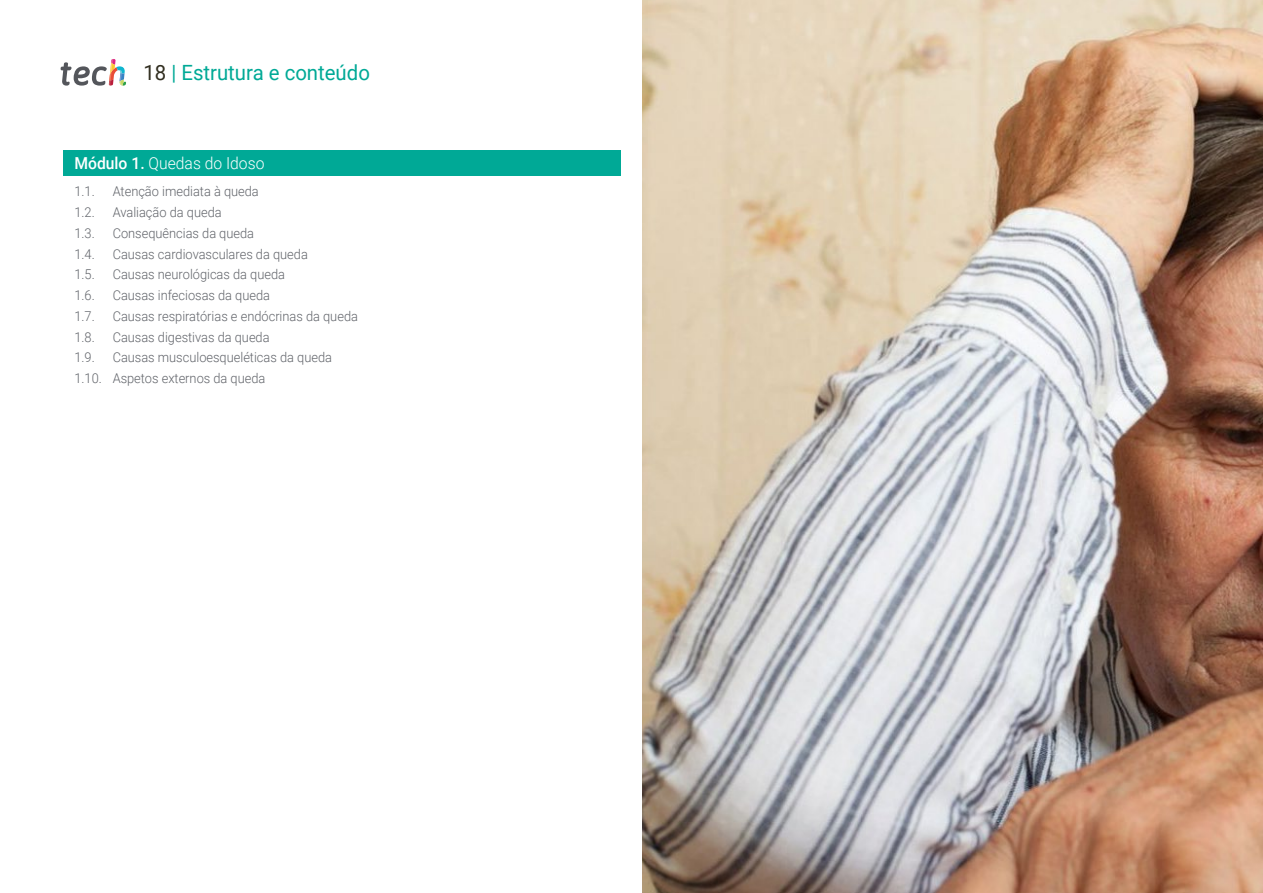
<style>
.page{position:relative;width:1263px;height:893px;background:#fff}
.page>*{position:absolute;margin:0;border:0;box-sizing:border-box;transform-origin:0 0}
.t1{font:21px "Roboto";color:#00a996}
.t2{font:300 16.5px "Roboto";color:#fff;scale:.95 1}
.t3{font:300 13.5px/20.7px "Roboto";color:#61646a;scale:.95 1}
.s1{color:#312e20}
.s2{font-weight:500}
</style>
<div class="page">
<div style="left:63px;top:150px;width:558px;height:25px;background:#00a996"></div>
<img style="left:642px;top:0;width:621px;height:893px">
<svg style="left:61px;top:59px;width:65px;height:27px"></svg>
<h1 class="t1" style="left:144px;top:57px;width:228px"><span class="s1">18</span> | Estrutura e conteúdo</h1>
<p class="t2" style="left:74px;top:152px;width:202px"><span class="s2">Módulo 1.</span> Quedas do Idoso</p>
<p class="t3" style="left:74px;top:181px;width:23px">1.1.</p>
<p class="t3" style="left:113px;top:181px;width:155px">Atenção imediata à queda</p>
<p class="t3" style="left:74px;top:201px;width:23px">1.2.</p>
<p class="t3" style="left:113px;top:201px;width:116px">Avaliação da queda</p>
<p class="t3" style="left:74px;top:222px;width:23px">1.3.</p>
<p class="t3" style="left:113px;top:222px;width:150px">Consequências da queda</p>
<p class="t3" style="left:74px;top:243px;width:23px">1.4.</p>
<p class="t3" style="left:113px;top:243px;width:207px">Causas cardiovasculares da queda</p>
<p class="t3" style="left:74px;top:264px;width:23px">1.5.</p>
<p class="t3" style="left:113px;top:264px;width:183px">Causas neurológicas da queda</p>
<p class="t3" style="left:74px;top:284px;width:23px">1.6.</p>
<p class="t3" style="left:113px;top:284px;width:167px">Causas infeciosas da queda</p>
<p class="t3" style="left:74px;top:305px;width:23px">1.7.</p>
<p class="t3" style="left:113px;top:305px;width:260px">Causas respiratórias e endócrinas da queda</p>
<p class="t3" style="left:74px;top:326px;width:23px">1.8.</p>
<p class="t3" style="left:113px;top:326px;width:167px">Causas digestivas da queda</p>
<p class="t3" style="left:74px;top:347px;width:23px">1.9.</p>
<p class="t3" style="left:74px;top:347px;width:273px;text-indent:38px">Causas musculoesqueléticas da queda<br>1.10. Aspetos externos da queda</p>
</div>
